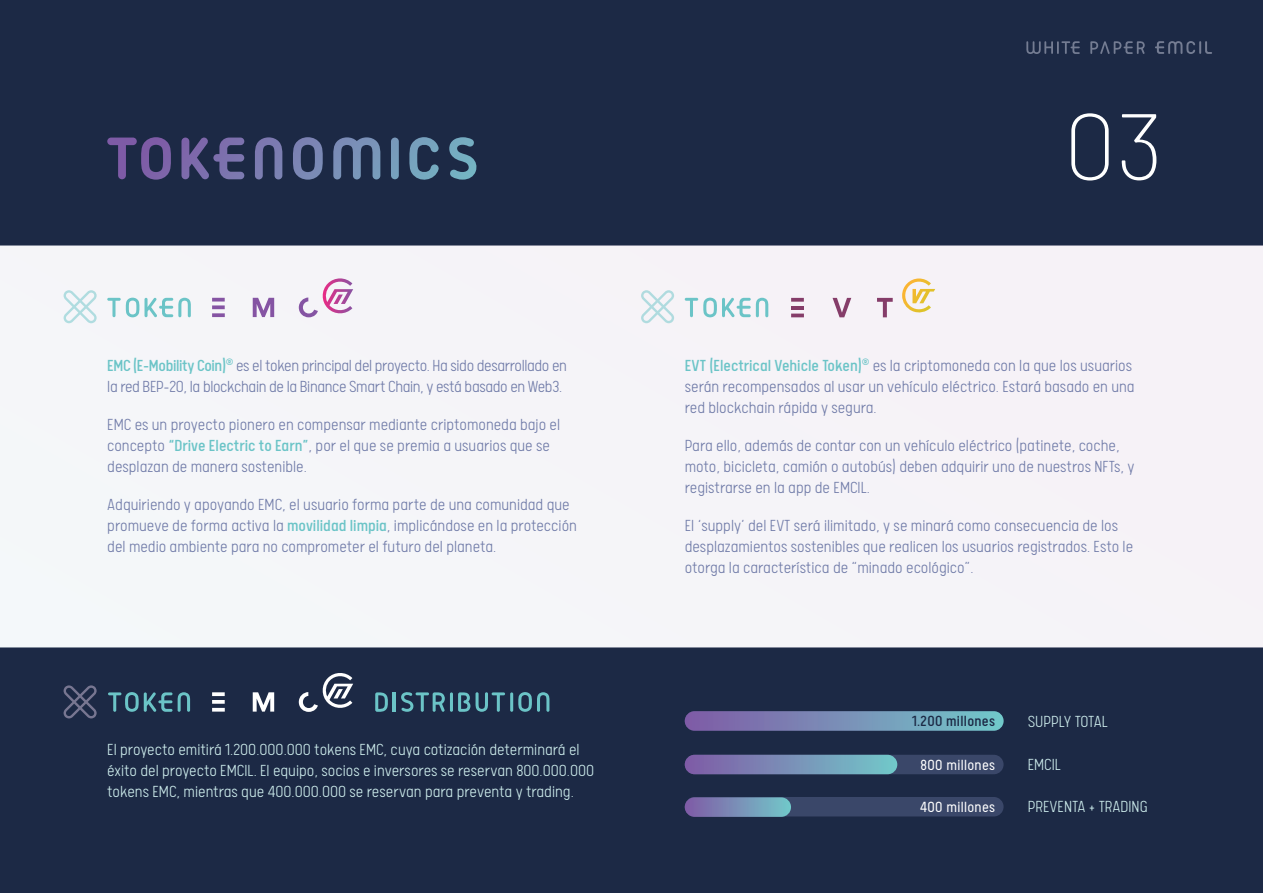
<style>
.page{position:relative;width:1263px;height:893px;background:#fff}
.page>*{position:absolute;margin:0;border:0;box-sizing:border-box;transform-origin:0 0}
.t1{font:200 93.6px "Barlow";color:#fff}
.STL_base{font:300 18px/21px "Calps Sans";color:#707ba8}
.STL_base-2{font:300 18px/21px "Calps Sans";color:#ccebeb}
.STL_base-3{font:300 18px/21px "Calps Sans";letter-spacing:-.02em;color:#707ba8}
.t2{font:300 16.5px "Calps Sans";letter-spacing:.02em;color:#fff}
.t3{font:16.5px "Calps Sans";letter-spacing:.02em;color:#1c2945}
.s1{font-weight:400;color:#6bc4c7}
</style>
<div class="page">
<div style="left:1px;top:0;width:1262px;height:245px;background:#1c2945"></div>
<div style="left:1px;top:648px;width:1262px;height:245px;background:#1c2945"></div>
<div style="left:0;top:245px;width:1263px;height:403px;background:#f5f4f8"></div>
<svg style="left:64px;top:685px;width:33px;height:33px"></svg>
<svg style="left:64px;top:290px;width:33px;height:33px"></svg>
<svg style="left:641px;top:290px;width:33px;height:33px"></svg>
<svg style="left:107px;top:298px;width:84px;height:19px"></svg>
<svg style="left:685px;top:298px;width:83px;height:19px"></svg>
<svg style="left:178px;top:692px;width:12px;height:20px"></svg>
<svg style="left:108px;top:692px;width:64px;height:20px"></svg>
<hr style="left:393px;top:692px;width:3px;height:20px;background:#6bc4c7">
<hr style="left:450px;top:692px;width:3px;height:20px;background:#6bc4c7;border-radius:2px">
<hr style="left:510px;top:692px;width:3px;height:20px;background:#6bc4c7;border-radius:2px">
<svg style="left:518px;top:692px;width:31px;height:20px"></svg>
<svg style="left:458px;top:692px;width:47px;height:20px"></svg>
<svg style="left:375px;top:692px;width:13px;height:20px"></svg>
<svg style="left:401px;top:692px;width:44px;height:20px"></svg>
<svg style="left:409px;top:137px;width:30px;height:43px"></svg>
<svg style="left:333px;top:137px;width:47px;height:42px"></svg>
<svg style="left:107px;top:137px;width:64px;height:43px"></svg>
<svg style="left:293px;top:137px;width:30px;height:43px"></svg>
<div style="left:391px;top:138px;width:8px;height:41px;background:#789dbc;border-radius:4px"></div>
<svg style="left:255px;top:137px;width:27px;height:42px"></svg>
<svg style="left:181px;top:138px;width:63px;height:41px"></svg>
<svg style="left:449px;top:137px;width:28px;height:43px"></svg>
<svg style="left:1026px;top:41px;width:54px;height:13px"></svg>
<svg style="left:1090px;top:41px;width:55px;height:13px"></svg>
<svg style="left:1155px;top:41px;width:57px;height:13px"></svg>
<svg style="left:253px;top:298px;width:21px;height:19px"></svg>
<svg style="left:212px;top:298px;width:13px;height:19px"></svg>
<svg style="left:299px;top:278px;width:54px;height:39px"></svg>
<svg style="left:253px;top:692px;width:21px;height:20px"></svg>
<svg style="left:212px;top:692px;width:13px;height:20px"></svg>
<svg style="left:299px;top:673px;width:54px;height:39px"></svg>
<svg style="left:902px;top:278px;width:33px;height:35px"></svg>
<svg style="left:832px;top:298px;width:19px;height:19px"></svg>
<svg style="left:877px;top:298px;width:16px;height:19px"></svg>
<svg style="left:791px;top:298px;width:13px;height:19px"></svg>
<div style="left:685px;top:755px;width:318px;height:19px;background:#3a4769;border-radius:10px"></div>
<div style="left:685px;top:755px;width:212px;height:19px;background:linear-gradient(to right,#7f5aa6,#72c7c9);border-radius:10px"></div>
<div style="left:685px;top:797px;width:318px;height:19px;background:#3a4769;border-radius:10px"></div>
<div style="left:685px;top:797px;width:106px;height:20px;background:linear-gradient(to right,#7f5aa6,#72c6c8);border-radius:10px"></div>
<div style="left:685px;top:711px;width:318px;height:20px;background:linear-gradient(to right,#7f5aa6,#72c8ca);border-radius:10px"></div>
<p class="STL_base-3" style="left:107px;top:355px;width:461px"><span class="s1">EMC (E-Mobility Coin)</span><sup>®</sup> es el token principal del proyecto. Ha sido desarrollado en la red BEP-20, la blockchain de la Binance Smart Chain, y está basado en Web3.</p>
<p class="STL_base" style="left:107px;top:414px;width:454px">EMC es un proyecto pionero en compensar mediante criptomoneda bajo el concepto <span class="s1">“Drive Electric to Earn”</span>, por el que se premia a usuarios que se desplazan de manera sostenible.</p>
<p class="STL_base" style="left:107px;top:494px;width:471px">Adquiriendo y apoyando EMC, el usuario forma parte de una comunidad que promueve de forma activa la <span class="s1">movilidad limpia</span>, implicándose en la protección del medio ambiente para no comprometer el futuro del planeta.</p>
<p class="STL_base-2" style="left:107px;top:738px;width:488px">El proyecto emitirá 1.200.000.000 tokens EMC, cuya cotización determinará el éxito del proyecto EMCIL. El equipo, socios e inversores se reservan 800.000.000 tokens EMC, mientras que 400.000.000 se reservan para preventa y trading.</p>
<p class="t1" style="left:1064px;top:88px;width:101px">03</p>
<p class="STL_base" style="left:685px;top:355px;width:451px"><span class="s1">EVT (Electrical Vehicle Token)</span><sup>®</sup> es la criptomoneda con la que los usuarios serán recompensados al usar un vehículo eléctrico. Estará basado en una red blockchain rápida y segura.</p>
<p class="STL_base" style="left:685px;top:435px;width:451px">Para ello, además de contar con un vehículo eléctrico (patinete, coche, moto, bicicleta, camión o autobús) deben adquirir uno de nuestros NFTs, y registrarse en la app de EMCIL.</p>
<p class="STL_base" style="left:685px;top:515px;width:450px">El ‘supply’ del EVT será ilimitado, y se minará como consecuencia de los desplazamientos sostenibles que realicen los usuarios registrados. Esto le otorga la característica de “minado ecológico”.</p>
<p class="t3" style="left:912px;top:712px;width:84px">1.200 millones</p>
<p class="STL_base-2" style="left:1028px;top:711px;width:82px">SUPPLY TOTAL</p>
<p class="t2" style="left:921px;top:755px;width:76px">800 millones</p>
<p class="t2" style="left:920px;top:797px;width:76px">400 millones</p>
<p class="STL_base-2" style="left:1028px;top:753px;width:35px">EMCIL</p>
<p class="STL_base-2" style="left:1028px;top:796px;width:122px">PREVENTA + TRADING</p>
</div>
